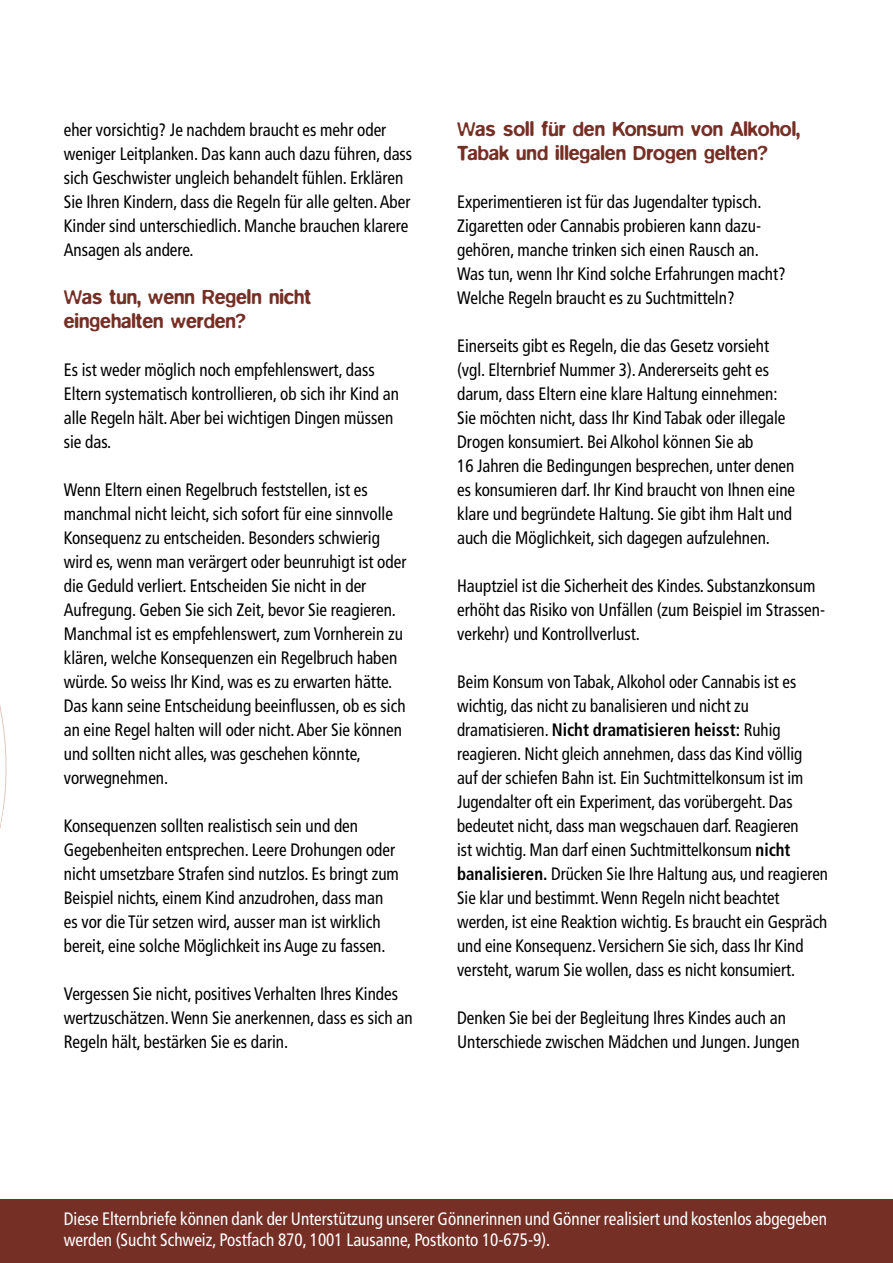
<style>
.page{position:relative;width:893px;height:1263px;background:#fff}
.page>*{position:absolute;margin:0;border:0;box-sizing:border-box;transform-origin:0 0}
.t1{font:500 21px/24px "Blur";color:#762f25;scale:.95 1}
.t2{font:condensed 18px/24px "Frutiger";color:#000;scale:.95 1}
.t3{font:condensed 18px/24px "Frutiger";color:#000;scale:.94 1}
.t4{font:condensed 18px/21px "Frutiger";color:#fff;scale:.95 1}
.s1{font-weight:700}
</style>
<div class="page">
<svg style="left:0;top:705px;width:7px;height:124px"></svg>
<div style="left:0;top:1199px;width:893px;height:64px;background:#762f25"></div>
<p class="t2" style="left:64px;top:118px;width:368px">eher vorsichtig? Je nachdem braucht es mehr oder weniger Leitplanken. Das kann auch dazu führen, dass sich Geschwister ungleich behandelt fühlen. Erklären Sie Ihren Kindern, dass die Regeln für alle gelten. Aber Kinder sind unterschiedlich. Manche brauchen klarere Ansagen als andere.</p>
<p class="t1" style="left:64px;top:285px;width:262px">Was tun, wenn Regeln nicht eingehalten werden?</p>
<p class="t2" style="left:64px;top:358px;width:354px">Es ist weder möglich noch empfehlenswert, dass Eltern systematisch kontrollieren, ob sich ihr Kind an alle Regeln hält. Aber bei wichtigen Dingen müssen sie das.</p>
<p class="t2" style="left:64px;top:478px;width:362px">Wenn Eltern einen Regelbruch feststellen, ist es manchmal nicht leicht, sich sofort für eine sinnvolle Konsequenz zu entscheiden. Besonders schwierig wird es, wenn man verärgert oder beunruhigt ist oder die Geduld verliert. Entscheiden Sie nicht in der Aufregung. Geben Sie sich Zeit, bevor Sie reagieren.<br>Manchmal ist es empfehlenswert, zum Vornherein zu klären, welche Konsequenzen ein Regelbruch haben würde. So weiss Ihr Kind, was es zu erwarten hätte.<br>Das kann seine Entscheidung beeinflussen, ob es sich an eine Regel halten will oder nicht. Aber Sie können und sollten nicht alles, was geschehen könnte, vorwegnehmen.</p>
<p class="t2" style="left:64px;top:814px;width:354px">Konsequenzen sollten realistisch sein und den Gegebenheiten entsprechen. Leere Drohungen oder nicht umsetzbare Strafen sind nutzlos. Es bringt zum Beispiel nichts, einem Kind anzudrohen, dass man es vor die Tür setzen wird, ausser man ist wirklich bereit, eine solche Möglichkeit ins Auge zu fassen.</p>
<p class="t2" style="left:64px;top:982px;width:369px">Vergessen Sie nicht, positives Verhalten Ihres Kindes wertzuschätzen. Wenn Sie anerkennen, dass es sich an<br>Regeln hält, bestärken Sie es darin.</p>
<p class="t1" style="left:457px;top:117px;width:362px">Was soll für den Konsum von Alkohol,<br>Tabak und illegalen Drogen gelten?</p>
<p class="t2" style="left:457px;top:190px;width:347px">Experimentieren ist für das Jugendalter typisch.<br>Zigaretten oder Cannabis probieren kann dazu&shy;gehören, manche trinken sich einen Rausch an.<br>Was tun, wenn Ihr Kind solche Erfahrungen macht?<br>Welche Regeln braucht es zu Suchtmitteln?</p>
<p class="t2" style="left:457px;top:334px;width:357px">Einerseits gibt es Regeln, die das Gesetz vorsieht (vgl. Elternbrief Nummer 3). Andererseits geht es darum, dass Eltern eine klare Haltung einnehmen:<br>Sie möchten nicht, dass Ihr Kind Tabak oder illegale Drogen konsumiert. Bei Alkohol können Sie ab<br>16 Jahren die Bedingungen besprechen, unter denen es konsumieren darf. Ihr Kind braucht von Ihnen eine klare und begründete Haltung. Sie gibt ihm Halt und auch die Möglichkeit, sich dagegen aufzulehnen.</p>
<p class="t2" style="left:457px;top:574px;width:389px">Hauptziel ist die Sicherheit des Kindes. Substanzkonsum erhöht das Risiko von Unfällen (zum Beispiel im Strassen&shy;verkehr) und Kontrollverlust.</p>
<p class="t3" style="left:457px;top:670px;width:396px">Beim Konsum von Tabak, Alkohol oder Cannabis ist es wichtig, das nicht zu banalisieren und nicht zu dramatisieren. <span class="s1">Nicht dramatisieren heisst:</span> Ruhig reagieren. Nicht gleich annehmen, dass das Kind völlig<br>auf der schiefen Bahn ist. Ein Suchtmittelkonsum ist im Jugendalter oft ein Experiment, das vorübergeht. Das bedeutet nicht, dass man wegschauen darf. Reagieren<br>ist wichtig. Man darf einen Suchtmittelkonsum <span class="s1">nicht banalisieren.</span> Drücken Sie Ihre Haltung aus, und reagieren Sie klar und bestimmt.Wenn Regeln nicht beachtet werden, ist eine Reaktion wichtig. Es braucht ein Gespräch und eine Konsequenz. Versichern Sie sich, dass Ihr Kind versteht, warum Sie wollen, dass es nicht konsumiert.</p>
<p class="t2" style="left:457px;top:1006px;width:362px">Denken Sie bei der Begleitung Ihres Kindes auch an<br>Unterschiede zwischen Mädchen und Jungen. Jungen</p>
<p class="t4" style="left:64px;top:1209px;width:805px">Diese Elternbriefe können dank der Unterstützung unserer Gönnerinnen und Gönner realisiert und kostenlos abgegeben werden (Sucht Schweiz, Postfach 870, 1001 Lausanne, Postkonto 10-675-9).</p>
</div>
